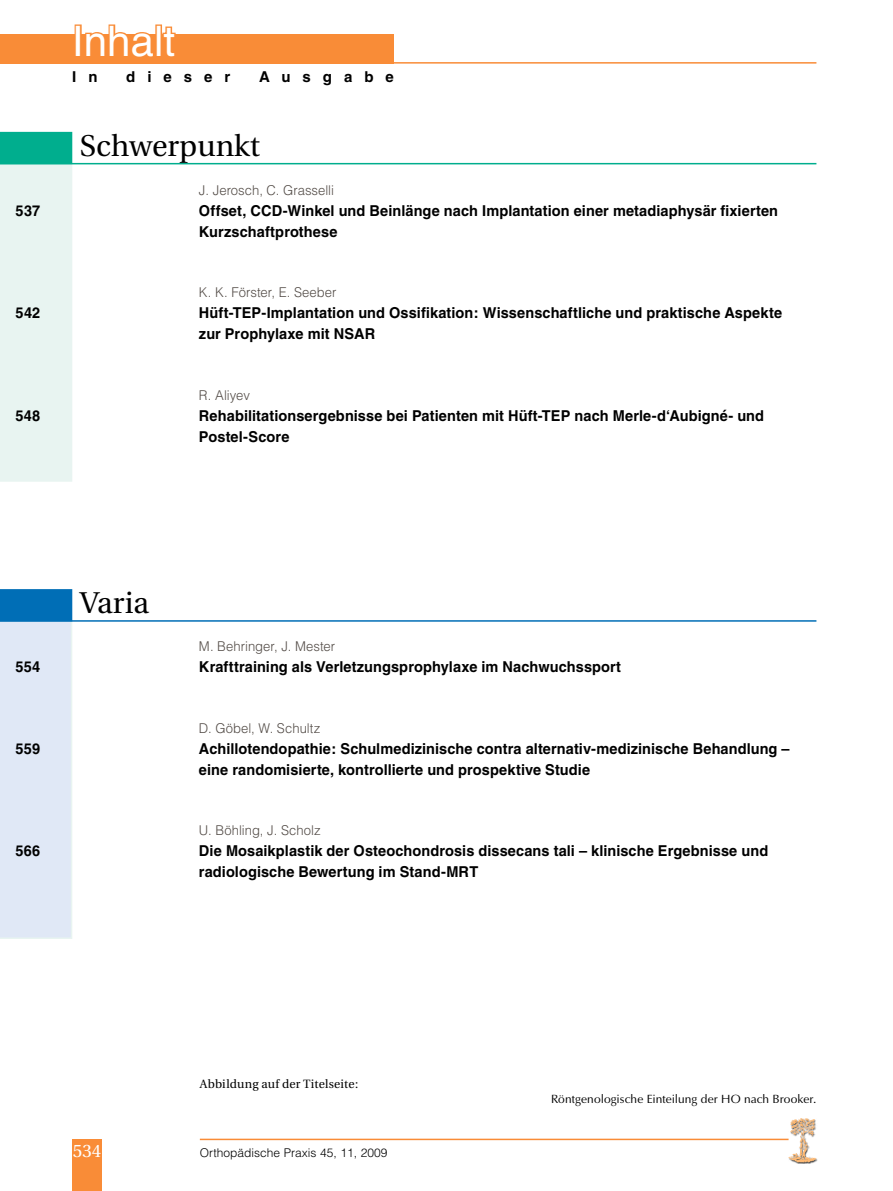
<style>
.page{position:relative;width:893px;height:1191px;background:#fff}
.page>*{position:absolute;margin:0;border:0;box-sizing:border-box;transform-origin:0 0}
.t1{font:42px "Helvetica";color:#fff}
.t2{font:30px "Utopia";color:#000}
.t3{font:18px "Utopia";color:#fff}
.t4{font:700 15px/21px "Helvetica";letter-spacing:.005em;color:#000}
.t5{font:700 15px "Helvetica";letter-spacing:.8em;color:#000}
.t6{font:300 13.5px "Helvetica";color:#544d48}
.t7{font:12px "Optima";color:#000}
.t8{font:300 12px "Helvetica";color:#000}
.t9{font:12px "Utopia";letter-spacing:.015em;color:#000}
</style>
<div class="page">
<div style="left:788px;top:1118px;width:30px;height:46px;background:#000;opacity:.75"></div>
<img style="left:788px;top:1118px;width:28px;height:44px">
<hr style="left:200px;top:1138px;width:588px;height:2px;background:#f98c37">
<div style="left:0;top:34px;width:393px;height:30px;background:#f98c37"></div>
<hr style="left:72px;top:62px;width:744px;height:2px;background:#f98c37">
<div style="left:75px;top:24px;width:7px;height:34px;border:3px solid #f98c37"></div>
<svg style="left:85px;top:24px;width:91px;height:10px"></svg>
<div style="left:72px;top:1138px;width:30px;height:53px;background:#f98c37"></div>
<hr style="left:0;top:163px;width:816px;height:1px;background:#00ae8e">
<svg style="left:0;top:132px;width:72px;height:350px;background:#d2ede7"></svg>
<hr style="left:0;top:620px;width:816px;height:1px;background:#006eb6">
<svg style="left:0;top:589px;width:72px;height:350px;background:#cbdcef"></svg>
<h1 class="t1" style="left:72px;top:17px;width:104px">Inhalt</h1>
<p class="t4" style="left:72px;top:66px;width:27px">I n</p>
<p class="t4" style="left:126px;top:66px;width:106px">dieser</p>
<p class="t5" style="left:259px;top:67px;width:136px">Ausgabe</p>
<h2 class="t2" style="left:80px;top:129px;width:182px">Schwerpunkt</h2>
<p class="t6" style="left:199px;top:181px;width:137px">J. Jerosch, C. Grasselli</p>
<p class="t4" style="left:16px;top:200px;width:26px">537</p>
<p class="t4" style="left:199px;top:200px;width:581px">Offset, CCD-Winkel und Beinlänge nach Implantation einer metadiaphysär fixierten<br>Kurzschaftprothese</p>
<p class="t6" style="left:199px;top:284px;width:139px">K. K. Förster, E. Seeber</p>
<p class="t4" style="left:16px;top:302px;width:26px">542</p>
<p class="t4" style="left:199px;top:302px;width:585px">Hüft-TEP-Implantation und Ossifikation: Wissenschaftliche und praktische Aspekte zur Prophylaxe mit NSAR</p>
<p class="t6" style="left:199px;top:386px;width:52px">R. Aliyev</p>
<p class="t4" style="left:16px;top:405px;width:26px">548</p>
<p class="t4" style="left:199px;top:405px;width:567px">Rehabilitationsergebnisse bei Patienten mit Hüft-TEP nach Merle-d‘Aubigné- und<br>Postel-Score</p>
<h2 class="t2" style="left:80px;top:586px;width:71px">Varia</h2>
<p class="t6" style="left:199px;top:638px;width:138px">M. Behringer, J. Mester</p>
<p class="t4" style="left:16px;top:656px;width:26px">554</p>
<p class="t4" style="left:199px;top:656px;width:424px">Krafttraining als Verletzungsprophylaxe im Nachwuchssport</p>
<p class="t6" style="left:199px;top:719px;width:123px">D. Göbel, W. Schultz</p>
<p class="t4" style="left:16px;top:738px;width:26px">559</p>
<p class="t4" style="left:199px;top:738px;width:592px">Achillotendopathie: Schulmedizinische contra alternativ-medizinische Behandlung – eine randomisierte, kontrollierte und prospektive Studie</p>
<p class="t6" style="left:199px;top:822px;width:123px">U. Böhling, J. Scholz</p>
<p class="t4" style="left:16px;top:840px;width:26px">566</p>
<p class="t4" style="left:199px;top:840px;width:571px">Die Mosaikplastik der Osteochondrosis dissecans tali – klinische Ergebnisse und radiologische Bewertung im Stand-MRT</p>
<p class="t3" style="left:73px;top:1141px;width:30px">534</p>
<p class="t9" style="left:200px;top:1077px;width:160px">Abbildung auf der Titelseite:</p>
<p class="t8" style="left:200px;top:1145px;width:189px">Orthopädische Praxis 45, 11, 2009</p>
<p class="t7" style="left:551px;top:1092px;width:267px">Röntgenologische Einteilung der HO nach Brooker.</p>
</div>
